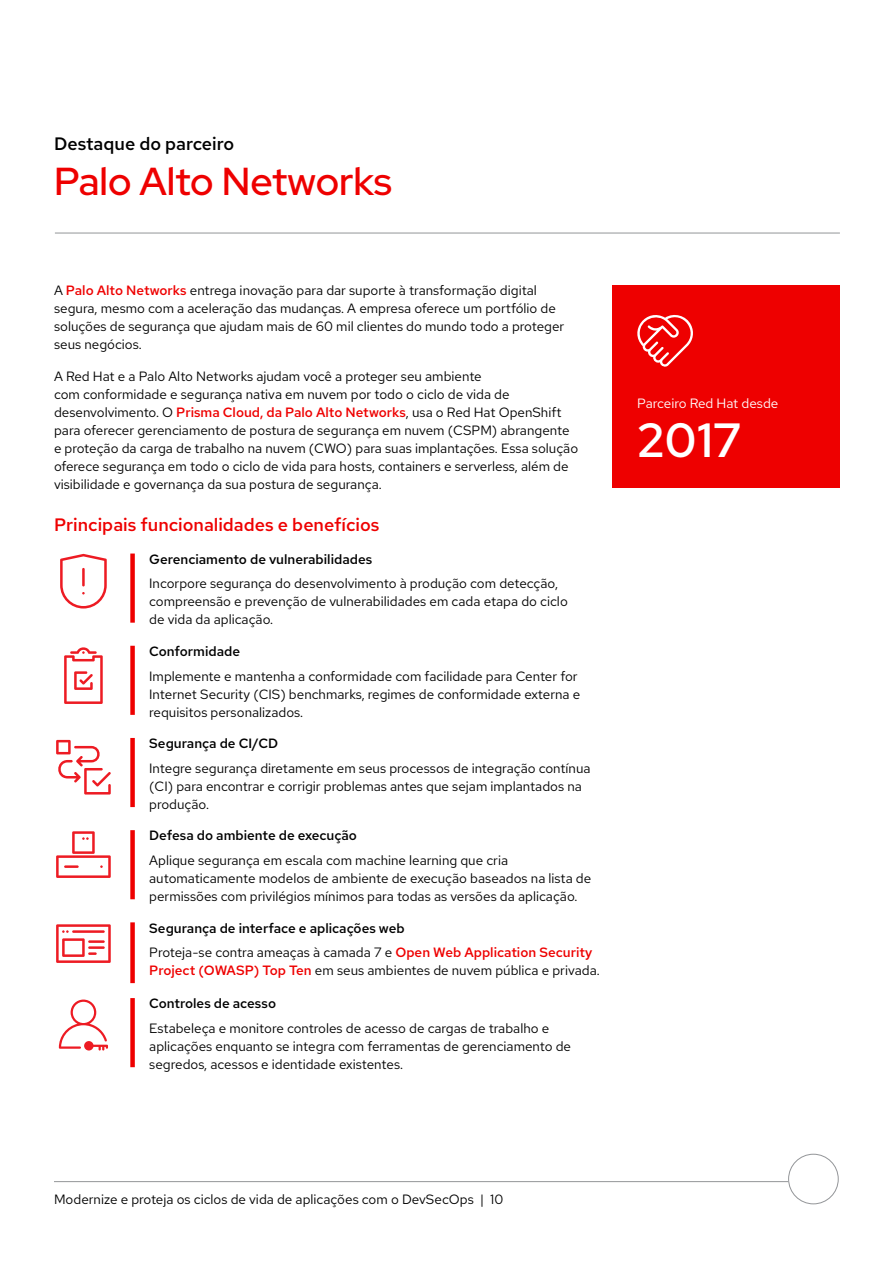
<style>
.page{position:relative;width:893px;height:1263px;background:#fff}
.page>*{position:absolute;margin:0;border:0;box-sizing:border-box;transform-origin:0 0}
.t1{font:500 48px "Red Hat Text";color:#fff}
.t2{font:500 39px "Red Hat Display";color:#e00}
.t3{font:500 18px "Red Hat Text";color:#e00}
.t4{font:500 18px "Red Hat Text";color:#000}
.t5{font:13.5px/18px "Red Hat Text";color:#000}
.t6{font:500 13.5px/24.8px "Red Hat Text";color:#000}
.t7{font:13.5px "Red Hat Text";color:#fff}
.s1{font-weight:500;color:#e00}
.s2{font-weight:400}
.s3{color:#e00}
</style>
<div class="page">
<hr style="left:54px;top:1181px;width:734px;height:1px;background:#939598">
<div style="left:788px;top:1154px;width:51px;height:50px;border:1px solid #939598;border-radius:50%"></div>
<hr style="left:55px;top:233px;width:785px;height:1px;background:#939598">
<div style="left:612px;top:285px;width:228px;height:202px;background:#e00"></div>
<svg style="left:637px;top:315px;width:56px;height:52px"></svg>
<svg style="left:60px;top:554px;width:47px;height:54px"></svg>
<div style="left:130px;top:553px;width:5px;height:70px;background:#e00"></div>
<svg style="left:64px;top:647px;width:39px;height:57px"></svg>
<div style="left:130px;top:646px;width:5px;height:69px;background:#e00"></div>
<svg style="left:56px;top:740px;width:55px;height:54px"></svg>
<div style="left:130px;top:738px;width:5px;height:69px;background:#e00"></div>
<svg style="left:56px;top:831px;width:55px;height:47px"></svg>
<div style="left:130px;top:830px;width:5px;height:69px;background:#e00"></div>
<svg style="left:56px;top:924px;width:55px;height:39px"></svg>
<div style="left:130px;top:922px;width:5px;height:61px;background:#e00"></div>
<svg style="left:59px;top:999px;width:49px;height:51px"></svg>
<div style="left:130px;top:998px;width:5px;height:69px;background:#e00"></div>
<h3 class="t4" style="left:54px;top:132px;width:182px">Destaque do parceiro</h3>
<h2 class="t2" style="left:54px;top:156px;width:339px">Palo Alto Networks</h2>
<p class="t5" style="left:54px;top:281px;width:512px">A <span class="s1">Palo Alto Networks</span> entrega inovação para dar suporte à transformação digital segura, mesmo com a aceleração das mudanças. A empresa oferece um portfólio de soluções de segurança que ajudam mais de 60 mil clientes do mundo todo a proteger seus negócios.</p>
<p class="t5" style="left:54px;top:367px;width:526px">A Red Hat e a Palo Alto Networks ajudam você a proteger seu ambiente<br>com conformidade e segurança nativa em nuvem por todo o ciclo de vida de desenvolvimento. O <span class="s1">Prisma Cloud, da Palo Alto Networks</span>, usa o Red Hat OpenShift para oferecer gerenciamento de postura de segurança em nuvem (CSPM) abrangente e proteção da carga de trabalho na nuvem (CWO) para suas implantações. Essa solução oferece segurança em todo o ciclo de vida para hosts, containers e serverless, além de visibilidade e governança da sua postura de segurança.</p>
<h3 class="t3" style="left:54px;top:512px;width:327px">Principais funcionalidades e benefícios</h3>
<p class="t6" style="left:149px;top:546px;width:225px">Gerenciamento de vulnerabilidades</p>
<p class="t5" style="left:149px;top:574px;width:420px">Incorpore segurança do desenvolvimento à produção com detecção, compreensão e prevenção de vulnerabilidades em cada etapa do ciclo de vida da aplicação.</p>
<p class="t6" style="left:149px;top:639px;width:92px">Conformidade</p>
<p class="t5" style="left:149px;top:667px;width:433px">Implemente e mantenha a conformidade com facilidade para Center for<br>Internet Security (CIS) benchmarks, regimes de conformidade externa e requisitos personalizados.</p>
<p class="t6" style="left:149px;top:731px;width:130px">Segurança de CI/CD</p>
<p class="t5" style="left:149px;top:759px;width:443px">Integre segurança diretamente em seus processos de integração contínua (CI) para encontrar e corrigir problemas antes que sejam implantados na produção.</p>
<p class="t6" style="left:149px;top:823px;width:209px">Defesa do ambiente de execução</p>
<p class="t5" style="left:149px;top:851px;width:444px">Aplique segurança em escala com machine learning que cria automaticamente modelos de ambiente de execução baseados na lista de permissões com privilégios mínimos para todas as versões da aplicação.</p>
<p class="t6" style="left:149px;top:915px;width:445px">Segurança de interface e aplicações web<br><span class="s2">Proteja-se contra ameaças à camada 7 e</span> <span class="s3">Open Web Application Security</span></p>
<p class="t5" style="left:149px;top:961px;width:452px"><span class="s1">Project (OWASP) Top Ten</span> em seus ambientes de nuvem pública e privada.</p>
<p class="t6" style="left:149px;top:991px;width:128px">Controles de acesso</p>
<p class="t5" style="left:149px;top:1019px;width:423px">Estabeleça e monitore controles de acesso de cargas de trabalho e aplicações enquanto se integra com ferramentas de gerenciamento de segredos, acessos e identidade existentes.</p>
<p class="t7" style="left:637px;top:394px;width:143px">Parceiro Red Hat desde</p>
<h1 class="t1" style="left:637px;top:409px;width:106px">2017</h1>
<p class="t5" style="left:54px;top:1190px;width:451px">Modernize e proteja os ciclos de vida de aplicações com o DevSecOps | 10</p>
</div>
